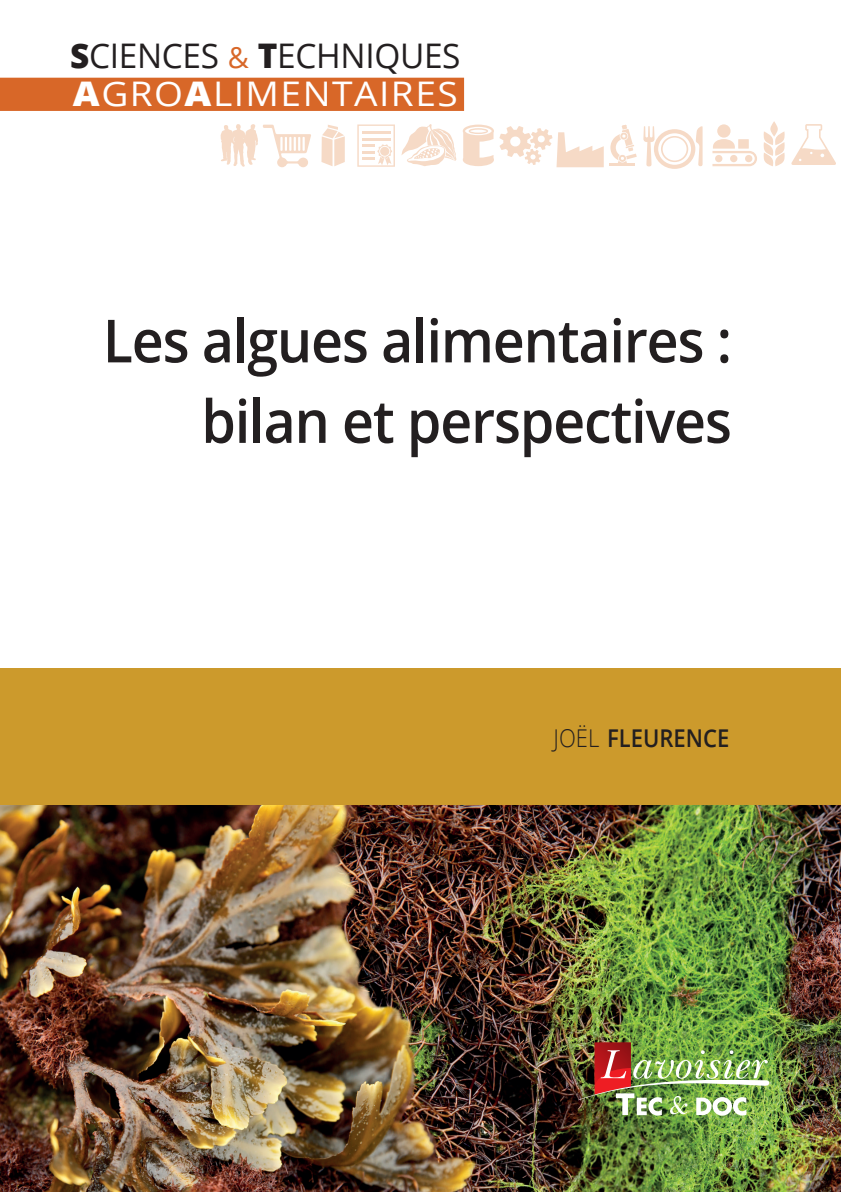
<style>
.page{position:relative;width:841px;height:1192px;background:#fff}
.page>*{position:absolute;margin:0;border:0;box-sizing:border-box;transform-origin:0 0}
.t1{font:600 59.5px/80.5px "Open Sans";letter-spacing:-.02em;color:#231f20;text-align:right;scale:.93 1}
.t2{font:33.95px/38.1px "Open Sans";letter-spacing:-.01em;color:#231f20}
.t3{font:600 24.5px "Open Sans";color:#231f20;scale:.9 1}
.s1{font-weight:800}
.s2{font-size:29.4px;color:#d86728}
.s3{font-weight:800;color:#fff}
.s4{color:#fff}
.s5{font-weight:300}
</style>
<div class="page">
<img style="left:0;top:804px;width:841px;height:388px">
<img style="left:578px;top:1042px;width:191px;height:74px">
<div style="left:0;top:78px;width:464px;height:33px;background:#d86728"></div>
<svg style="left:791px;top:124px;width:45px;height:41px"></svg>
<div style="left:717px;top:124px;width:13px;height:14px;background:#f6dac6;border-radius:50%"></div>
<svg style="left:712px;top:139px;width:45px;height:27px"></svg>
<div style="left:738px;top:139px;width:10px;height:10px;background:#f6dac6"></div>
<svg style="left:643px;top:126px;width:59px;height:43px"></svg>
<hr style="left:609px;top:164px;width:26px;height:2px;background:#f6dac6">
<svg style="left:610px;top:125px;width:27px;height:39px"></svg>
<svg style="left:321px;top:125px;width:24px;height:41px"></svg>
<svg style="left:220px;top:124px;width:91px;height:43px"></svg>
<svg style="left:357px;top:124px;width:38px;height:43px"></svg>
<svg style="left:401px;top:124px;width:55px;height:42px"></svg>
<svg style="left:463px;top:125px;width:141px;height:42px"></svg>
<svg style="left:763px;top:121px;width:22px;height:45px"></svg>
<div style="left:0;top:668px;width:841px;height:136px;background:#cc9a2c"></div>
<p class="t2" style="left:70px;top:36px;width:392px"><span class="s1">S</span>CIENCES <span class="s2">&amp;</span> <span class="s1">T</span>ECHNIQUES<br><span class="s3">A</span><span class="s4">GRO</span><span class="s3">A</span><span class="s4">LIMENTAIRES</span></p>
<p class="t1" style="left:103px;top:299px;width:678px">Les algues alimentaires : bilan et perspectives</p>
<p class="t3" style="left:553px;top:721px;width:197px"><span class="s5">JOËL</span> FLEURENCE</p>
</div>
